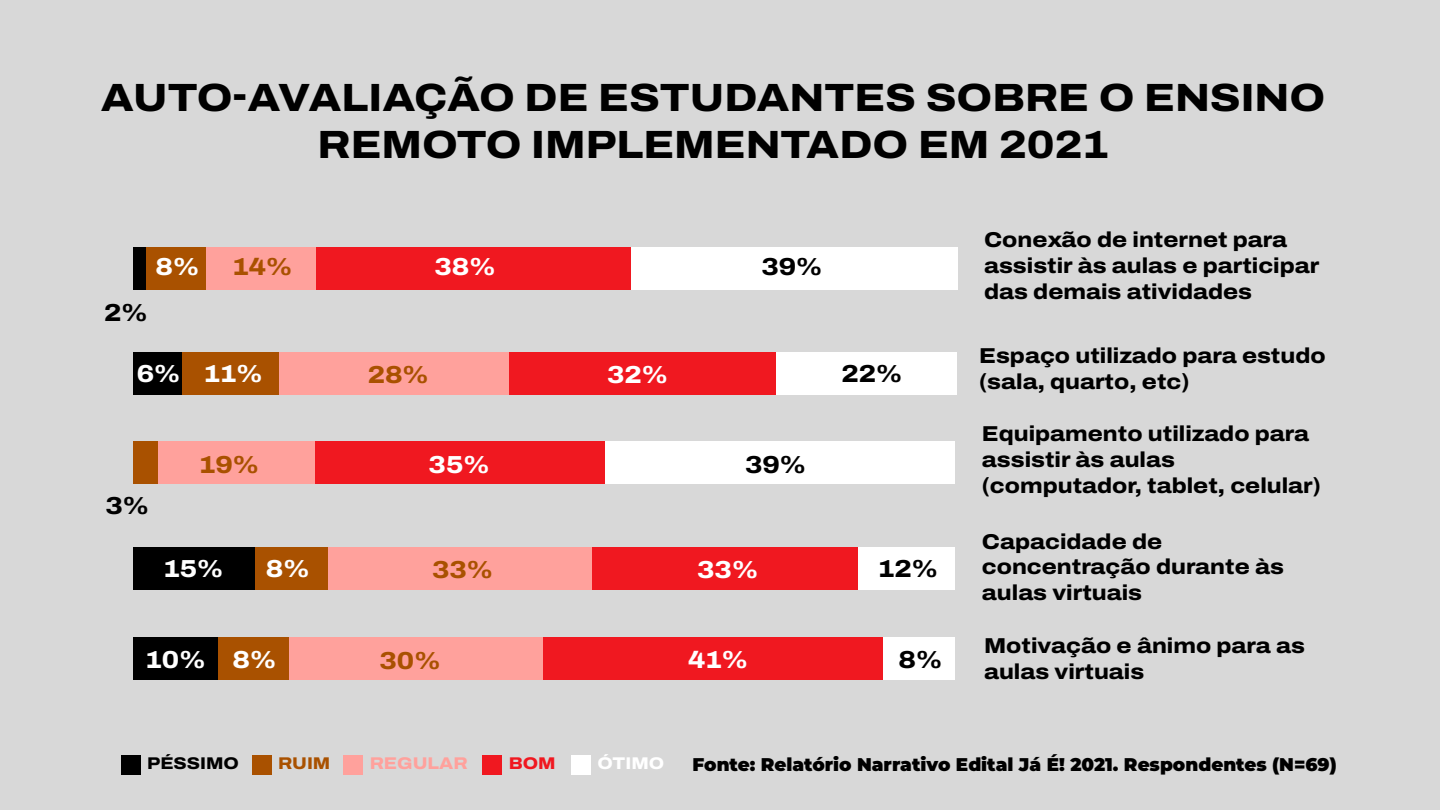
<style>
.page{position:relative;width:1440px;height:810px;background:#d8d8d8}
.page>*{position:absolute;margin:0;border:0;box-sizing:border-box;transform-origin:0 0}
.t1{font:800 39.38px/47.2px "Archivo Semi Expanded";color:#000;text-align:center}
.t2{font:800 24.6px "Archivo Semi Expanded";color:#fff}
.t3{font:800 24.6px "Archivo Semi Expanded";color:#000}
.t4{font:800 24.6px "Archivo Semi Expanded";color:#a95100}
.t5{font:800 21.52px/25.9px "Archivo Semi Expanded";color:#000}
.t6{font:900 18.38px "Montserrat";color:#000}
.t7{font:800 16.95px "Archivo Semi Expanded";color:#000}
.t8{font:800 16.95px "Archivo Semi Expanded";color:#ffa19c}
.t9{font:800 16.95px "Archivo Semi Expanded";color:#fff}
.t10{font:800 16.95px "Archivo Semi Expanded";color:#a95100}
.t11{font:800 16.95px "Archivo Semi Expanded";color:#f01820}
</style>
<div class="page">
<div style="left:858px;top:548px;width:97px;height:42px;background:#fff"></div>
<div style="left:592px;top:548px;width:266px;height:42px;background:#f01820"></div>
<div style="left:325px;top:548px;width:267px;height:42px;background:#ffa19c"></div>
<div style="left:255px;top:548px;width:72px;height:42px;background:#a95100"></div>
<div style="left:134px;top:548px;width:121px;height:42px;background:#000"></div>
<div style="left:630px;top:247px;width:327px;height:42px;background:#fff"></div>
<div style="left:315px;top:247px;width:315px;height:42px;background:#f01820"></div>
<div style="left:206px;top:247px;width:109px;height:42px;background:#ffa19c"></div>
<div style="left:146px;top:247px;width:60px;height:42px;background:#a95100"></div>
<div style="left:134px;top:247px;width:12px;height:42px;background:#000"></div>
<div style="left:775px;top:352px;width:182px;height:42px;background:#fff"></div>
<div style="left:509px;top:352px;width:266px;height:42px;background:#f01820"></div>
<div style="left:279px;top:352px;width:230px;height:42px;background:#ffa19c"></div>
<div style="left:182px;top:352px;width:97px;height:42px;background:#a95100"></div>
<div style="left:134px;top:352px;width:48px;height:42px;background:#000"></div>
<div style="left:882px;top:638px;width:73px;height:42px;background:#fff"></div>
<div style="left:543px;top:638px;width:339px;height:42px;background:#f01820"></div>
<div style="left:288px;top:638px;width:255px;height:42px;background:#ffa19c"></div>
<div style="left:216px;top:638px;width:72px;height:42px;background:#a95100"></div>
<div style="left:134px;top:638px;width:84px;height:42px;background:#000"></div>
<div style="left:605px;top:442px;width:350px;height:42px;background:#fff"></div>
<div style="left:315px;top:442px;width:290px;height:42px;background:#f01820"></div>
<div style="left:158px;top:442px;width:157px;height:42px;background:#ffa19c"></div>
<div style="left:134px;top:442px;width:24px;height:42px;background:#a95100"></div>
<div style="left:121px;top:756px;width:19px;height:19px;background:#000"></div>
<div style="left:252px;top:756px;width:19px;height:19px;background:#a95100"></div>
<div style="left:344px;top:756px;width:19px;height:19px;background:#ffa19c"></div>
<div style="left:483px;top:756px;width:19px;height:19px;background:#f01820"></div>
<div style="left:572px;top:756px;width:19px;height:19px;background:#fff"></div>
<h1 class="t1" style="left:101px;top:74px;width:1226px">AUTO-AVALIAÇÃO DE ESTUDANTES SOBRE O ENSINO<br>REMOTO IMPLEMENTADO EM 2021</h1>
<p class="t2" style="left:155px;top:248px;width:45px">8%</p>
<p class="t4" style="left:233px;top:248px;width:61px">14%</p>
<p class="t2" style="left:434px;top:248px;width:63px">38%</p>
<p class="t3" style="left:761px;top:248px;width:62px">39%</p>
<p class="t3" style="left:104px;top:295px;width:45px">2%</p>
<p class="t2" style="left:137px;top:356px;width:127px">6% 11%</p>
<p class="t4" style="left:368px;top:356px;width:62px">28%</p>
<p class="t2" style="left:607px;top:356px;width:62px">32%</p>
<p class="t3" style="left:842px;top:356px;width:62px">22%</p>
<p class="t3" style="left:105px;top:488px;width:45px">3%</p>
<p class="t4" style="left:199px;top:446px;width:61px">19%</p>
<p class="t2" style="left:429px;top:446px;width:62px">35%</p>
<p class="t3" style="left:745px;top:446px;width:62px">39%</p>
<p class="t2" style="left:163px;top:550px;width:61px">15%</p>
<p class="t2" style="left:266px;top:551px;width:45px">8%</p>
<p class="t4" style="left:432px;top:551px;width:62px">33%</p>
<p class="t2" style="left:697px;top:551px;width:62px">33%</p>
<p class="t3" style="left:878px;top:550px;width:61px">12%</p>
<p class="t2" style="left:146px;top:641px;width:132px">10% 8%</p>
<p class="t4" style="left:380px;top:642px;width:62px">30%</p>
<p class="t2" style="left:688px;top:641px;width:61px">41%</p>
<p class="t3" style="left:899px;top:641px;width:45px">8%</p>
<p class="t5" style="left:984px;top:227px;width:337px">Conexão de internet para assistir às aulas e participar das demais atividades</p>
<p class="t5" style="left:979px;top:342px;width:348px">Espaço utilizado para estudo (sala, quarto, etc)</p>
<p class="t5" style="left:982px;top:421px;width:340px">Equipamento utilizado para assistir às aulas (computador, tablet, celular)</p>
<p class="t5" style="left:982px;top:528px;width:304px">Capacidade de concentração durante às aulas virtuais</p>
<p class="t5" style="left:984px;top:632px;width:323px">Motivação e ânimo para as aulas virtuais</p>
<p class="t7" style="left:147px;top:751px;width:93px">PÉSSIMO</p>
<p class="t10" style="left:278px;top:750px;width:54px">RUIM</p>
<p class="t8" style="left:370px;top:750px;width:99px">REGULAR</p>
<p class="t11" style="left:509px;top:750px;width:48px">BOM</p>
<p class="t9" style="left:598px;top:751px;width:68px">ÓTIMO</p>
<p class="t6" style="left:693px;top:751px;width:646px">Fonte: Relatório Narrativo Edital Já É! 2021. Respondentes (N=69)</p>
</div>
